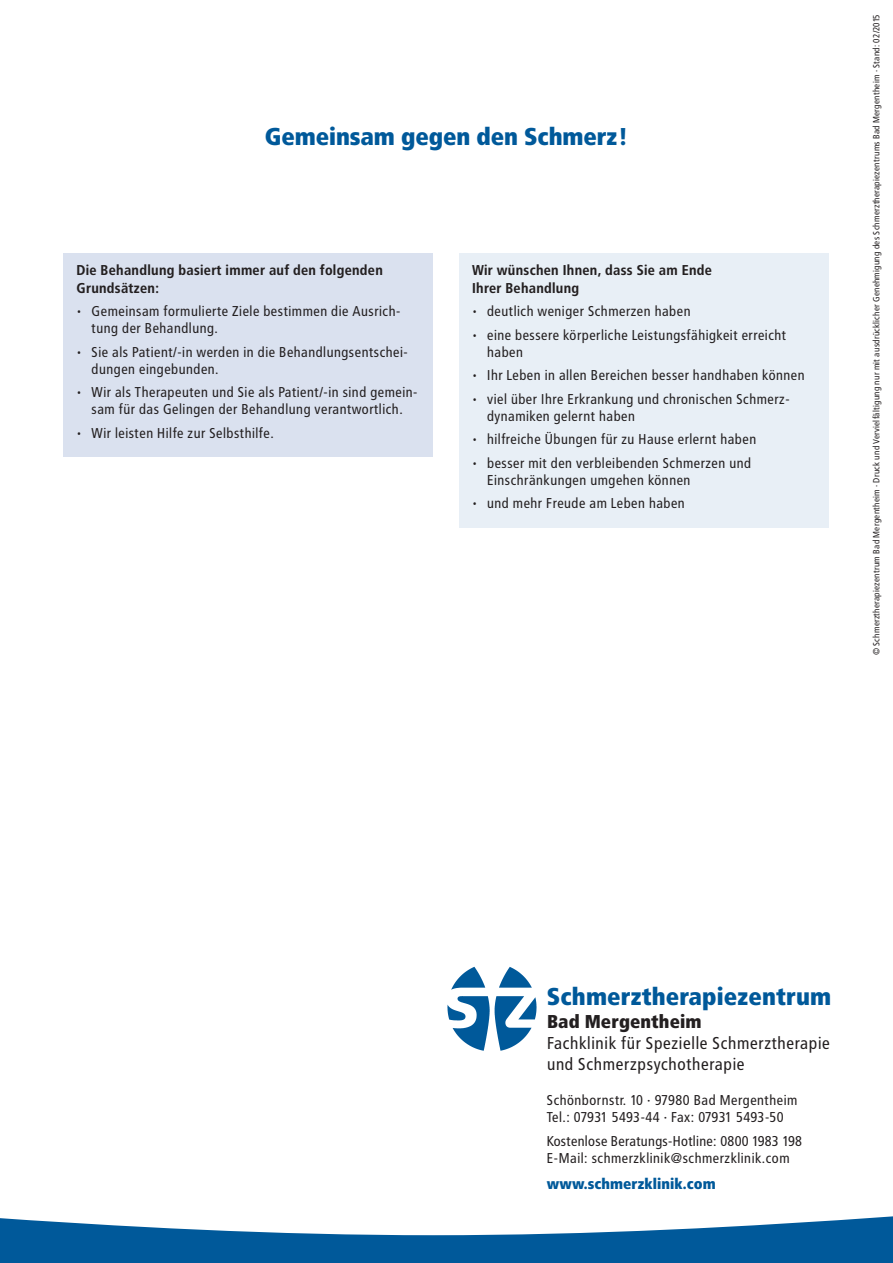
<style>
.page{position:relative;width:893px;height:1263px;background:#fff}
.page>*{position:absolute;margin:0;border:0;box-sizing:border-box;transform-origin:0 0}
.t1{font:900 24.3px "Transit";letter-spacing:-.01em;color:#00599a}
.t2{font:900 18.6px "Transit";color:#231f20}
.t3{font:17.1px/20.5px "Transit";letter-spacing:.005em;color:#231f20}
.t4{font:900 15px "Transit";color:#00599a}
.t5{font:14.25px/17.1px "Transit";color:#231f20}
.t6{font:700 14.25px/18px "Transit";color:#231f20}
.t7{font:9px "Transit";letter-spacing:-.01em;color:#231f20}
</style>
<div class="page">
<div style="left:64px;top:253px;width:369px;height:203px;background:#dae1ef"></div>
<div style="left:459px;top:253px;width:369px;height:274px;background:#e8eff6"></div>
<svg style="left:0;top:1216px;width:893px;height:47px"></svg>
<img style="left:447px;top:966px;width:89px;height:85px">
<h1 class="t1" style="left:265px;top:126px;width:365px">Gemeinsam gegen den Schmerz!</h1>
<p class="t6" style="left:77px;top:262px;width:308px">Die Behandlung basiert immer auf den folgenden<br>Grundsätzen:</p>
<p class="t5" style="left:92px;top:304px;width:311px;text-indent:-15px">• Gemeinsam formulierte Ziele bestimmen die Ausrich&shy;tung der Behandlung.</p>
<p class="t5" style="left:92px;top:344px;width:318px;text-indent:-15px">• Sie als Patient/-in werden in die Behandlungsentschei&shy;dungen eingebunden.</p>
<p class="t5" style="left:77px;top:385px;width:343px;text-align:center">• Wir als Therapeuten und Sie als Patient/-in sind gemein&shy;sam für das Gelingen der Behandlung verantwortlich.</p>
<p class="t5" style="left:77px;top:426px;width:199px">• Wir leisten Hilfe zur Selbsthilfe.</p>
<p class="t6" style="left:472px;top:262px;width:242px">Wir wünschen Ihnen, dass Sie am Ende<br>Ihrer Behandlung</p>
<p class="t5" style="left:472px;top:304px;width:221px">• deutlich weniger Schmerzen haben</p>
<p class="t5" style="left:487px;top:327px;width:301px;text-indent:-15px">• eine bessere körperliche Leistungsfähigkeit erreicht haben</p>
<p class="t5" style="left:472px;top:368px;width:335px">• Ihr Leben in allen Bereichen besser handhaben können</p>
<p class="t5" style="left:487px;top:391px;width:304px;text-indent:-15px">• viel über Ihre Erkrankung und chronischen Schmerz&shy;dynamiken gelernt haben</p>
<p class="t5" style="left:472px;top:432px;width:286px">• hilfreiche Übungen für zu Hause erlernt haben</p>
<p class="t5" style="left:487px;top:455px;width:266px;text-indent:-15px">• besser mit den verbleibenden Schmerzen und<br>Einschränkungen umgehen können</p>
<p class="t5" style="left:472px;top:496px;width:215px">• und mehr Freude am Leben haben</p>
<p class="t7" style="left:873px;top:655px;width:643px;rotate:-90deg">© Schmerztherapiezentrum Bad Mergentheim · Druck und Vervielfältigung nur mit ausdrücklicher Genehmigung des Schmerztherapiezentrums Bad Mergentheim · Stand: 02/2015</p>
<h1 class="t1" style="left:547px;top:986px;width:286px">Schmerztherapiezentrum</h1>
<h2 class="t2" style="left:547px;top:1013px;width:156px">Bad Mergentheim</h2>
<p class="t3" style="left:547px;top:1035px;width:285px">Fachklinik für Spezielle Schmerztherapie und Schmerzpsychotherapie</p>
<p class="t5" style="left:547px;top:1093px;width:253px">Schönbornstr. 10 · 97980 Bad Mergentheim<br>Tel.: 07931 5493-44 · Fax: 07931 5493-50</p>
<p class="t5" style="left:547px;top:1133px;width:257px">Kostenlose Beratungs-Hotline: 0800 1983 198<br>E-Mail: schmerzklinik@schmerzklinik.com</p>
<p class="t4" style="left:547px;top:1177px;width:170px">www.schmerzklinik.com</p>
</div>
